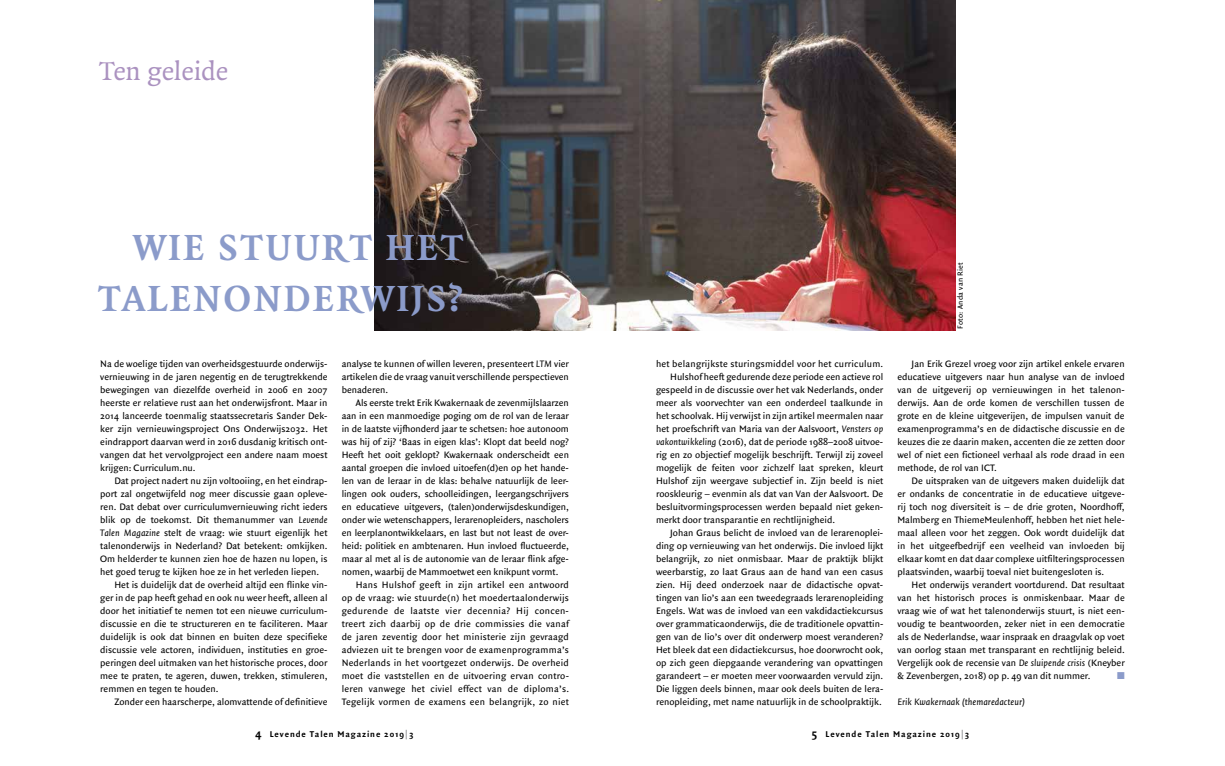
<style>
.page{position:relative;width:1225px;height:766px;background:#fff}
.page>*{position:absolute;margin:0;border:0;box-sizing:border-box;transform-origin:0 0}
.t1{font:700 39px/51px "Quadraat";letter-spacing:.06em;color:#8b9bca;text-align:right}
.t2{font:28px "Quadraat";color:#ab92c0}
.t3{font:10px/13px "Quadraat Sans";color:#000;text-align:justify}
.t4{font:10px "Quadraat Sans";letter-spacing:.02em;color:#000}
.t5{font:italic 10px "Quadraat Sans";color:#000}
.t6{font:10px "Zapf Dingbats ITC";color:#8b9bca}
.t7{font:700 9px "Quadraat Sans";letter-spacing:.1em;color:#000}
.t8{font:8px "Quadraat Sans";letter-spacing:.025em;color:#000}
.s1{font-style:italic}
.s2{font-size:12px}
.s3{color:#9a9b9d}
</style>
<div class="page">
<img style="left:374px;top:0;width:582px;height:330px">
<h2 class="t2" style="left:99px;top:57px;width:130px">Ten geleide</h2>
<h1 class="t1" style="left:98px;top:222px;width:366px">WIE STUURT HET<br>TALENONDERWIJS?</h1>
<p class="t3" style="left:100px;top:357px;width:229px">Na de woelige tijden van overheidsgestuurde onderwijs&shy;vernieuwing in de jaren negentig en de terugtrekkende bewegingen van diezelfde overheid in 2006 en 2007 heerste er relatieve rust aan het onderwijsfront. Maar in 2014 lanceerde toenmalig staatssecretaris Sander Dek&shy;ker zijn vernieuwingsproject Ons Onderwijs2032. Het eindrapport daarvan werd in 2016 dusdanig kritisch ont&shy;vangen dat het vervolgproject een andere naam moest krijgen: Curriculum.nu.</p>
<p class="t3" style="left:114px;top:474px;width:214px">Dat project nadert nu zijn voltooiing, en het eindrap-</p>
<p class="t3" style="left:100px;top:487px;width:229px">port zal ongetwijfeld nog meer discussie gaan opleve-</p>
<p class="t3" style="left:100px;top:500px;width:229px">ren. Dat debat over curriculumvernieuwing richt ieders</p>
<p class="t3" style="left:100px;top:513px;width:229px">blik op de toekomst. Dit themanummer van <span class="s1">Levende</span></p>
<p class="t3" style="left:100px;top:526px;width:229px"><span class="s1">Talen Magazine</span> stelt de vraag: wie stuurt eigenlijk het</p>
<p class="t3" style="left:100px;top:539px;width:229px">talenonderwijs in Nederland? Dat betekent: omkijken.</p>
<p class="t3" style="left:100px;top:552px;width:229px">Om helderder te kunnen zien hoe de hazen nu lopen, is</p>
<p class="t3" style="left:100px;top:565px;width:220px">het goed terug te kijken hoe ze in het verleden liepen.</p>
<p class="t3" style="left:114px;top:578px;width:215px">Het is duidelijk dat de overheid altijd een flinke vin-</p>
<p class="t3" style="left:100px;top:591px;width:229px">ger in de pap heeft gehad en ook nu weer heeft, alleen al</p>
<p class="t3" style="left:100px;top:604px;width:229px">door het initiatief te nemen tot een nieuwe curriculum-</p>
<p class="t3" style="left:100px;top:617px;width:229px">discussie en die te structureren en te faciliteren. Maar</p>
<p class="t3" style="left:100px;top:630px;width:229px">duidelijk is ook dat binnen en buiten deze specifieke</p>
<p class="t3" style="left:100px;top:643px;width:229px">discussie vele actoren, individuen, instituties en groe-</p>
<p class="t3" style="left:100px;top:656px;width:229px">peringen deel uitmaken van het historische proces, door</p>
<p class="t3" style="left:100px;top:669px;width:229px">mee te praten, te ageren, duwen, trekken, stimuleren,</p>
<p class="t3" style="left:100px;top:682px;width:120px">remmen en tegen te houden.</p>
<p class="t3" style="left:114px;top:695px;width:215px">Zonder een haarscherpe, alomvattende of definitieve</p>
<p class="t3" style="left:342px;top:357px;width:229px">analyse te kunnen of willen leveren, presenteert <span class="s1">LTM</span> vier artikelen die de vraag vanuit verschillende perspectieven benaderen.</p>
<p class="t3" style="left:342px;top:396px;width:229px;text-indent:14px">Als eerste trekt Erik Kwakernaak de zevenmijlslaarzen aan in een manmoedige poging om de rol van de leraar in de laatste vijfhonderd jaar te schetsen: hoe autonoom was hij of zij? ‘Baas in eigen klas’: Klopt dat beeld nog?<br>Heeft het ooit geklopt? Kwakernaak onderscheidt een aantal groepen die invloed uitoefen(d)en op het hande&shy;len van de leraar in de klas: behalve natuurlijk de leer&shy;lingen ook ouders, schoolleidingen, leergangschrijvers en educatieve uitgevers, (talen)onderwijsdeskundigen, onder wie wetenschappers, lerarenopleiders, nascholers en leerplanontwikkelaars, en last but not least de over&shy;heid: politiek en ambtenaren. Hun invloed fluctueerde, maar al met al is de autonomie van de leraar flink afge&shy;nomen, waarbij de Mammoetwet een knikpunt vormt.</p>
<p class="t3" style="left:342px;top:578px;width:229px;text-indent:14px">Hans Hulshof geeft in zijn artikel een antwoord op de vraag: wie stuurde(n) het moedertaalonderwijs gedurende de laatste vier decennia? Hij concen&shy;treert zich daarbij op de drie commissies die vanaf de jaren zeventig door het ministerie zijn gevraagd adviezen uit te brengen voor de examenprogramma’s Nederlands in het voortgezet onderwijs. De overheid moet die vaststellen en de uitvoering ervan contro&shy;leren vanwege het civiel effect van de diploma’s.<br>Tegelijk vormen de examens een belangrijk, zo niet</p>
<p class="t4" style="left:656px;top:357px;width:229px">het belangrijkste sturingsmiddel voor het curriculum.</p>
<p class="t3" style="left:670px;top:370px;width:215px">Hulshof heeft gedurende deze periode een actieve rol</p>
<p class="t3" style="left:656px;top:383px;width:229px">gespeeld in de discussie over het vak Nederlands, onder</p>
<p class="t3" style="left:656px;top:396px;width:229px">meer als voorvechter van een onderdeel taalkunde in</p>
<p class="t3" style="left:656px;top:409px;width:229px">het schoolvak. Hij verwijst in zijn artikel meermalen naar</p>
<p class="t3" style="left:656px;top:422px;width:229px">het proefschrift van Maria van der Aalsvoort, <span class="s1">Vensters op</span></p>
<p class="t3" style="left:656px;top:435px;width:229px"><span class="s1">vakontwikkeling</span> (2016), dat de periode 1988–2008 uitvoe-</p>
<p class="t3" style="left:656px;top:448px;width:229px">rig en zo objectief mogelijk beschrijft. Terwijl zij zoveel</p>
<p class="t3" style="left:656px;top:461px;width:229px">mogelijk de feiten voor zichzelf laat spreken, kleurt</p>
<p class="t3" style="left:656px;top:474px;width:229px">Hulshof zijn weergave subjectief in. Zijn beeld is niet</p>
<p class="t3" style="left:656px;top:487px;width:229px">rooskleurig – evenmin als dat van Van der Aalsvoort. De</p>
<p class="t3" style="left:656px;top:500px;width:229px">besluitvormingsprocessen werden bepaald niet geken-</p>
<p class="t3" style="left:656px;top:513px;width:181px">merkt door transparantie en rechtlijnigheid.</p>
<p class="t3" style="left:670px;top:526px;width:215px">Johan Graus belicht de invloed van de lerarenoplei-</p>
<p class="t3" style="left:656px;top:539px;width:229px">ding op vernieuwing van het onderwijs. Die invloed lijkt</p>
<p class="t3" style="left:656px;top:552px;width:229px">belangrijk, zo niet onmisbaar. Maar de praktijk blijkt</p>
<p class="t3" style="left:656px;top:565px;width:229px">weerbarstig, zo laat Graus aan de hand van een casus</p>
<p class="t3" style="left:656px;top:578px;width:229px">zien. Hij deed onderzoek naar de didactische opvat-</p>
<p class="t3" style="left:656px;top:591px;width:229px">tingen van lio’s aan een tweedegraads lerarenopleiding</p>
<p class="t3" style="left:656px;top:604px;width:229px">Engels. Wat was de invloed van een vakdidactiekcursus</p>
<p class="t3" style="left:656px;top:617px;width:229px">over grammaticaonderwijs, die de traditionele opvattin-</p>
<p class="t3" style="left:656px;top:630px;width:229px">gen van de lio’s over dit onderwerp moest veranderen?</p>
<p class="t3" style="left:656px;top:643px;width:229px">Het bleek dat een didactiekcursus, hoe doorwrocht ook,</p>
<p class="t3" style="left:656px;top:656px;width:229px">op zich geen diepgaande verandering van opvattingen</p>
<p class="t3" style="left:656px;top:669px;width:229px">garandeert – er moeten meer voorwaarden vervuld zijn.</p>
<p class="t3" style="left:656px;top:682px;width:229px">Die liggen deels binnen, maar ook deels buiten de lera-</p>
<p class="t3" style="left:656px;top:695px;width:227px">renopleiding, met name natuurlijk in de schoolpraktijk.</p>
<p class="t8" style="left:955px;top:328px;width:68px;rotate:-90deg">Foto: Anda van Riet</p>
<p class="t3" style="left:897px;top:357px;width:229px;text-indent:14px">Jan Erik Grezel vroeg voor zijn artikel enkele ervaren educatieve uitgevers naar hun analyse van de invloed van de uitgeverij op vernieuwingen in het talenon&shy;derwijs. Aan de orde komen de verschillen tussen de grote en de kleine uitgeverijen, de impulsen vanuit de examenprogramma’s en de didactische discussie en de keuzes die ze daarin maken, accenten die ze zetten door wel of niet een fictioneel verhaal als rode draad in een methode, de rol van ICT.</p>
<p class="t3" style="left:897px;top:474px;width:229px;text-indent:14px">De uitspraken van de uitgevers maken duidelijk dat er ondanks de concentratie in de educatieve uitgeve&shy;rij toch nog diversiteit is – de drie groten, Noordhoff, Malmberg en ThiemeMeulenhoff, hebben het niet hele&shy;maal alleen voor het zeggen. Ook wordt duidelijk dat in het uitgeefbedrijf een veelheid van invloeden bij elkaar komt en dat daar complexe uitfilteringsprocessen plaatsvinden, waarbij toeval niet buitengesloten is.</p>
<p class="t3" style="left:897px;top:578px;width:229px;text-indent:14px">Het onderwijs verandert voortdurend. Dat resultaat van het historisch proces is onmiskenbaar. Maar de vraag wie of wat het talenonderwijs stuurt, is niet een&shy;voudig te beantwoorden, zeker niet in een democratie als de Nederlandse, waar inspraak en draagvlak op voet van oorlog staan met transparant en rechtlijnig beleid.<br>Vergelijk ook de recensie van <span class="s1">De sluipende crisis</span> (Kneyber &amp; Zevenbergen, 2018) op p. 49 van dit nummer.</p>
<p class="t6" style="left:1117px;top:670px;width:9px">■</p>
<p class="t5" style="left:897px;top:696px;width:129px">Erik Kwakernaak (themaredacteur)</p>
<p class="t7" style="left:255px;top:729px;width:160px"><span class="s2">4</span> Levende Talen Magazine 2019<span class="s3">|</span>3</p>
<p class="t7" style="left:811px;top:729px;width:160px"><span class="s2">5</span> Levende Talen Magazine 2019<span class="s3">|</span>3</p>
</div>
